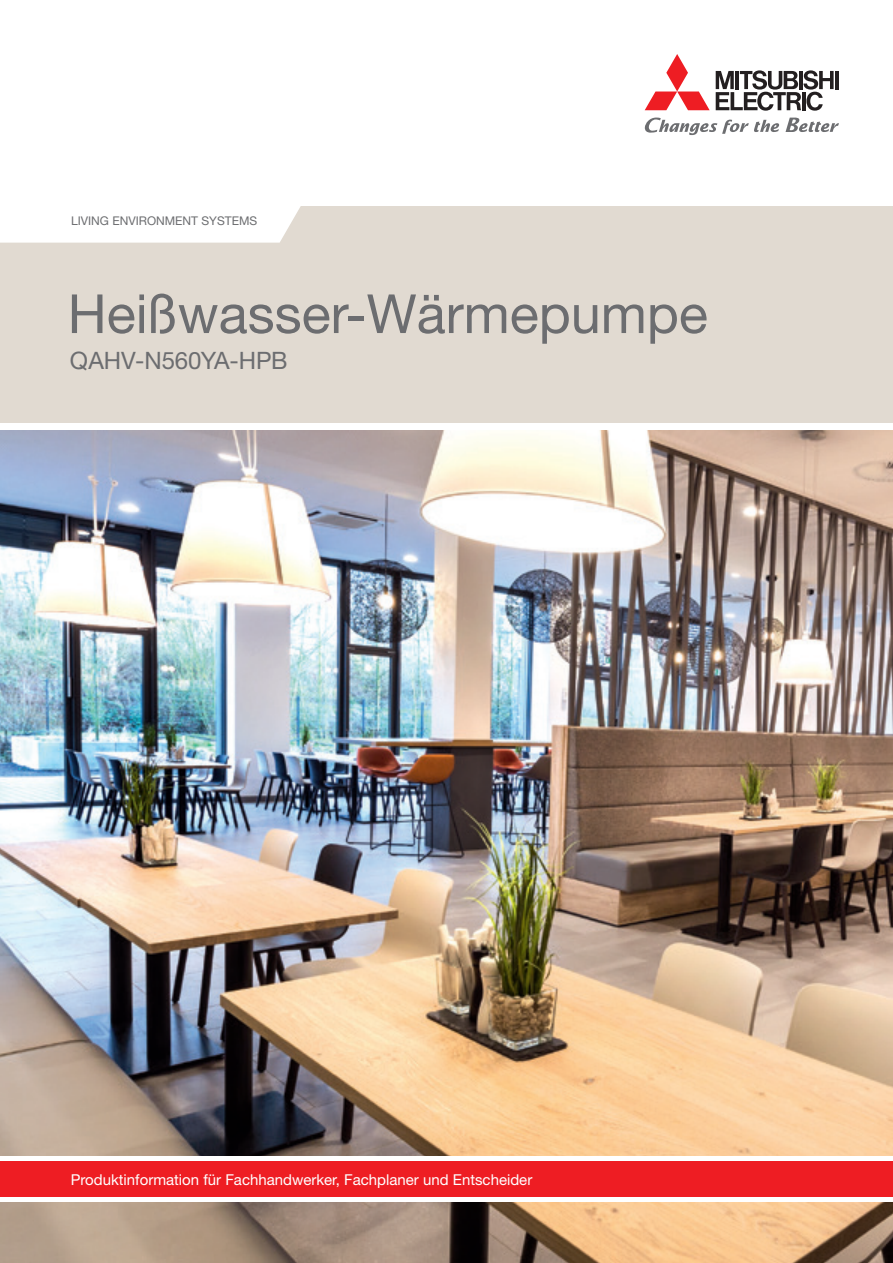
<style>
.page{position:relative;width:893px;height:1263px;background:#fff}
.page>*{position:absolute;margin:0;border:0;box-sizing:border-box;transform-origin:0 0}
.t1{font:54px "Helvetica Neue LT Pro";color:#6c6d70}
.t2{font:24px "Helvetica Neue LT Pro";letter-spacing:-.005em;color:#6c6d70}
.t3{font:15px "Helvetica Neue LT Pro";color:#fff}
.t4{font:12px "Helvetica Neue LT Pro";color:#6c6d70}
</style>
<div class="page">
<img style="left:0;top:430px;width:893px;height:833px">
<div style="left:0;top:207px;width:893px;height:216px;background:#e1dad1"></div>
<div style="left:0;top:206px;width:303px;height:37px;background:#fff"></div>
<div style="left:0;top:1161px;width:893px;height:36px;background:#ee1d23"></div>
<div style="left:0;top:1197px;width:893px;height:5px;background:#fff"></div>
<hr style="left:0;top:1157px;width:893px;height:4px;background:#fff">
<svg style="left:785px;top:118px;width:54px;height:14px"></svg>
<svg style="left:645px;top:118px;width:134px;height:17px"></svg>
<svg style="left:645px;top:54px;width:65px;height:56px"></svg>
<hr style="left:835px;top:71px;width:4px;height:18px;background:#231f20">
<svg style="left:716px;top:70px;width:118px;height:41px"></svg>
<p class="t4" style="left:71px;top:213px;width:188px">LIVING ENVIRONMENT SYSTEMS</p>
<h1 class="t1" style="left:68px;top:280px;width:642px">Heißwasser-Wärmepumpe</h1>
<h2 class="t2" style="left:70px;top:346px;width:219px">QAHV-N560YA-HPB</h2>
<p class="t3" style="left:71px;top:1170px;width:463px">Produktinformation für Fachhandwerker, Fachplaner und Entscheider</p>
</div>
